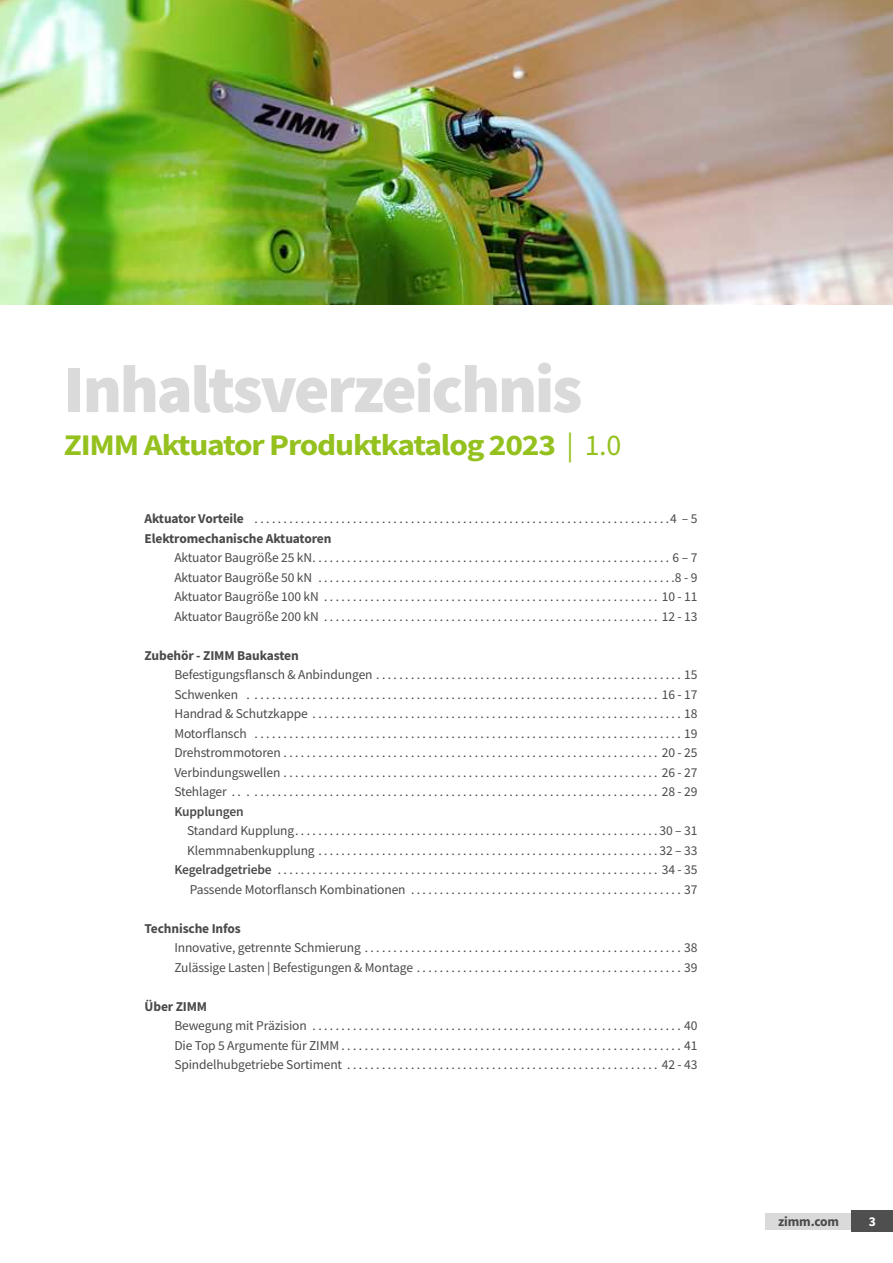
<style>
.page{position:relative;width:893px;height:1263px;background:#fff}
.page>*{position:absolute;margin:0;border:0;box-sizing:border-box;transform-origin:0 0}
.t1{font:900 67.5px "Source Sans Pro";letter-spacing:-.035em;color:#dadada}
.t2{font:700 30px "Source Sans Pro";letter-spacing:-.035em;color:#95c11f;scale:1.12 1}
.t3{font:13.5px/19.5px "Source Sans Pro";letter-spacing:-.01em;color:#4a4a49;text-align:justify}
.t4{font:700 13.5px "Source Sans Pro";letter-spacing:-.01em;color:#4a4a49}
.t5{font:700 13.5px "Source Sans Pro";color:#fff}
.s1{font-weight:400}
.s2{font-weight:700}
.s3{color:#fff}
.s4{font-weight:600}
</style>
<div class="page">
<img style="left:0;top:0;width:893px;height:304px">
<div style="left:766px;top:1213px;width:86px;height:16px;background:#dadada"></div>
<div style="left:852px;top:1210px;width:41px;height:22px;background:#504f4f"></div>
<h1 class="t1" style="left:64px;top:362px;width:520px">Inhaltsverzeichnis</h1>
<h2 class="t2" style="left:64px;top:430px;width:499px">ZIMM Aktuator Produktkatalog 2023 <span class="s1">| 1.0</span></h2>
<p class="t3" style="left:145px;top:510px;width:554px"><span class="s2">Aktuator Vorteile</span> ........................................................................4 – 5<br><span class="s2">Elektromechanische Aktuatoren</span></p>
<p class="t3" style="left:174px;top:549px;width:524px">Aktuator Baugröße 25 kN ..............................................................6 – 7<br>Aktuator Baugröße 50 kN ..............................................................8 - 9<br>Aktuator Baugröße 100 kN .......................................................... 10 - 11<br>Aktuator Baugröße 200 kN .......................................................... 12 - 13</p>
<p class="t4" style="left:145px;top:648px;width:156px">Zubehör - ZIMM Baukasten</p>
<p class="t3" style="left:174px;top:666px;width:524px">Befestigungsflansch &amp; Anbindungen .....................................................15<br>Schwenken<span class="s3">..</span>. ...................................................................... 16 - 17<br>Handrad &amp; Schutzkappe ................................................................18<br>Motorflansch ..........................................................................19<br>Drehstrommotoren ................................................................. 20 - 25<br>Verbindungswellen ................................................................. 26 - 27<br>Stehlager<span class="s3">.</span> . . . ...................................................................... 28 - 29<br><span class="s4">Kupplungen</span></p>
<p class="t3" style="left:174px;top:822px;width:524px;text-align:right">Standard Kupplung ...............................................................30 – 31<br>Klemmnabenkupplung ...........................................................32 – 33<br><span class="s4">Kegelradgetriebe</span> .................................................................. 34 - 35<br>Passende Motorflansch Kombinationen ...............................................37</p>
<p class="t4" style="left:145px;top:921px;width:98px">Technische Infos</p>
<p class="t3" style="left:174px;top:939px;width:524px">Innovative, getrennte Schmierung .......................................................38<br>Zulässige Lasten | Befestigungen &amp; Montage ..............................................39</p>
<p class="t4" style="left:145px;top:999px;width:64px">Über ZIMM</p>
<p class="t3" style="left:174px;top:1017px;width:524px">Bewegung mit Präzision ................................................................40<br>Die Top 5 Argumente für ZIMM . . . . . . . . . . . . . . . . . . . . . . . . . . . . . . . . . . . . . . . . . . . . . . . . . . . . . . . . . . . 41<br>Spindelhubgetriebe Sortiment ...................................................... 42 - 43</p>
<p class="t4" style="left:778px;top:1213px;width:63px">zimm.com</p>
<p class="t5" style="left:869px;top:1214px;width:9px">3</p>
</div>
